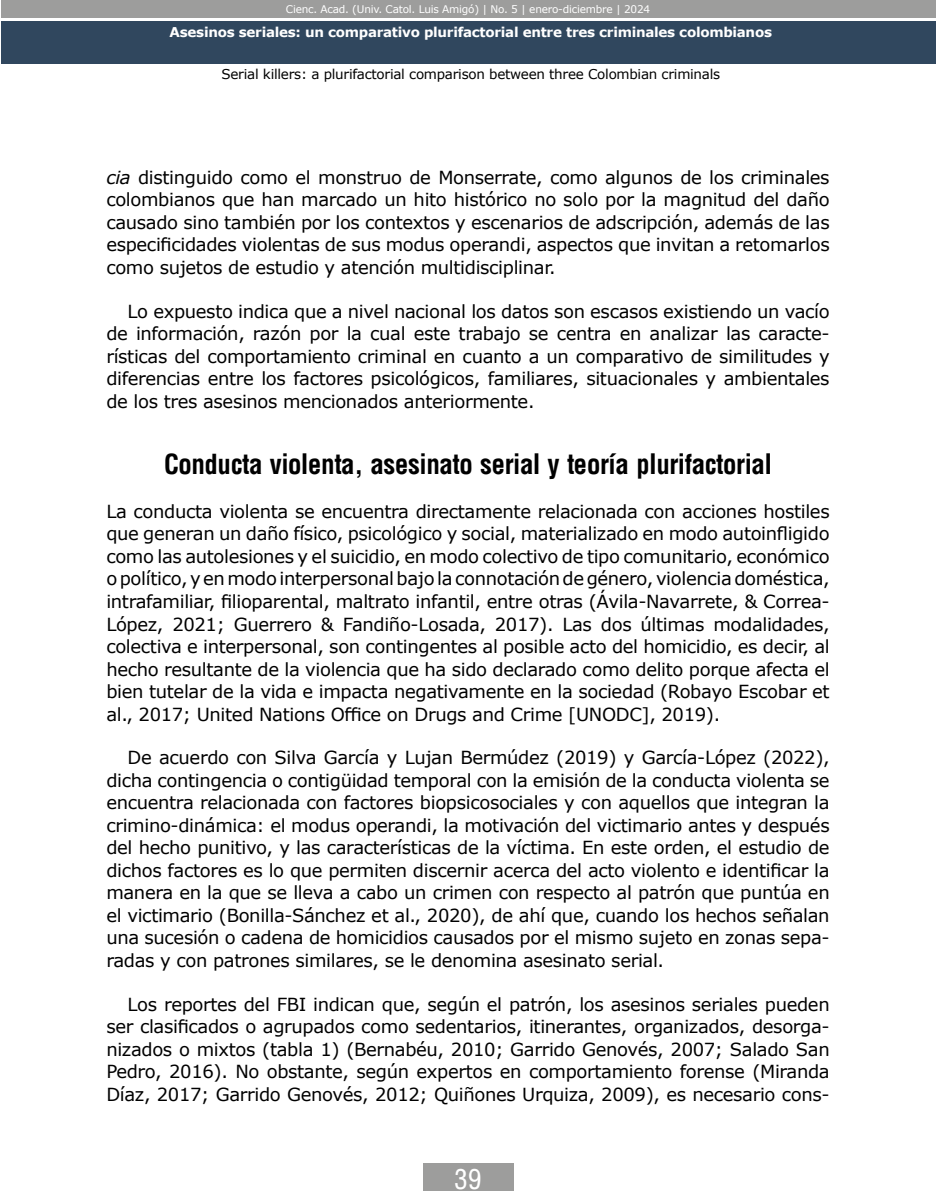
<style>
.page{position:relative;width:936px;height:1191px;background:#fff}
.page>*{position:absolute;margin:0;border:0;box-sizing:border-box;transform-origin:0 0}
.t1{font:700 condensed 27px "Arena";letter-spacing:-.02em;color:#000}
.t2{font:27px "Arena Condensed";color:#fff}
.t3{font:18px/22.5px "Verdana";letter-spacing:-.02em;color:#000;text-align:justify}
.t4{font:700 13.5px "Verdana";letter-spacing:-.02em;color:#fff}
.t5{font:13.5px "Verdana";letter-spacing:-.02em;color:#000}
.t6{font:10.5px "Verdana";letter-spacing:-.02em;color:#fff}
.s1{font-style:italic}
</style>
<div class="page">
<div style="left:1px;top:21px;width:934px;height:43px;background:#30475e"></div>
<div style="left:1px;top:0;width:934px;height:18px;background:#9d9d9c"></div>
<div style="left:423px;top:1163px;width:90px;height:28px;background:#9d9d9c"></div>
<p class="t6" style="left:286px;top:2px;width:366px">Cienc. Acad. (Univ. Catol. Luis Amigó) | No. 5 | enero-diciembre | 2024</p>
<p class="t4" style="left:170px;top:22px;width:604px">Asesinos seriales: un comparativo plurifactorial entre tres criminales colombianos</p>
<p class="t5" style="left:221px;top:65px;width:500px">Serial killers: a plurifactorial comparison between three Colombian criminals</p>
<p class="t3" style="left:106px;top:166px;width:724px"><span class="s1">cia</span> distinguido como el monstruo de Monserrate, como algunos de los criminales colombianos que han marcado un hito histórico no solo por la magnitud del daño causado sino también por los contextos y escenarios de adscripción, además de las especificidades violentas de sus modus operandi, aspectos que invitan a retomarlos como sujetos de estudio y atención multidisciplinar.</p>
<p class="t3" style="left:106px;top:300px;width:725px;text-indent:21px">Lo expuesto indica que a nivel nacional los datos son escasos existiendo un vacío de información, razón por la cual este trabajo se centra en analizar las caracte&shy;rísticas del comportamiento criminal en cuanto a un comparativo de similitudes y diferencias entre los factores psicológicos, familiares, situacionales y ambientales de los tres asesinos mencionados anteriormente.</p>
<h1 class="t1" style="left:164px;top:448px;width:609px">Conducta violenta, asesinato serial y teoría plurifactorial</h1>
<p class="t3" style="left:106px;top:500px;width:724px">La conducta violenta se encuentra directamente relacionada con acciones hostiles que generan un daño físico, psicológico y social, materializado en modo autoinfligido como las autolesiones y el suicidio, en modo colectivo de tipo comunitario, económico o político, y en modo interpersonal bajo la connotación de género, violencia doméstica, intrafamiliar, filioparental, maltrato infantil, entre otras (Ávila-Navarrete, &amp; Correa-López, 2021; Guerrero &amp; Fandiño-Losada, 2017). Las dos últimas modalidades, colectiva e interpersonal, son contingentes al posible acto del homicidio, es decir, al hecho resultante de la violencia que ha sido declarado como delito porque afecta el bien tutelar de la vida e impacta negativamente en la sociedad (Robayo Escobar et al., 2017; United Nations Office on Drugs and Crime [UNODC], 2019).</p>
<p class="t3" style="left:106px;top:746px;width:724px;text-indent:21px">De acuerdo con Silva García y Lujan Bermúdez (2019) y García-López (2022), dicha contingencia o contigüidad temporal con la emisión de la conducta violenta se encuentra relacionada con factores biopsicosociales y con aquellos que integran la crimino-dinámica: el modus operandi, la motivación del victimario antes y después del hecho punitivo, y las características de la víctima. En este orden, el estudio de dichos factores es lo que permiten discernir acerca del acto violento e identificar la manera en la que se lleva a cabo un crimen con respecto al patrón que puntúa en el victimario (Bonilla-Sánchez et al., 2020), de ahí que, cuando los hechos señalan una sucesión o cadena de homicidios causados por el mismo sujeto en zonas sepa&shy;radas y con patrones similares, se le denomina asesinato serial.</p>
<p class="t3" style="left:106px;top:992px;width:724px;text-indent:21px">Los reportes del FBI indican que, según el patrón, los asesinos seriales pueden ser clasificados o agrupados como sedentarios, itinerantes, organizados, desorga&shy;nizados o mixtos (tabla 1) (Bernabéu, 2010; Garrido Genovés, 2007; Salado San Pedro, 2016). No obstante, según expertos en comportamiento forense (Miranda Díaz, 2017; Garrido Genovés, 2012; Quiñones Urquiza, 2009), es necesario cons-</p>
<h1 class="t2" style="left:454px;top:1163px;width:29px">39</h1>
</div>
